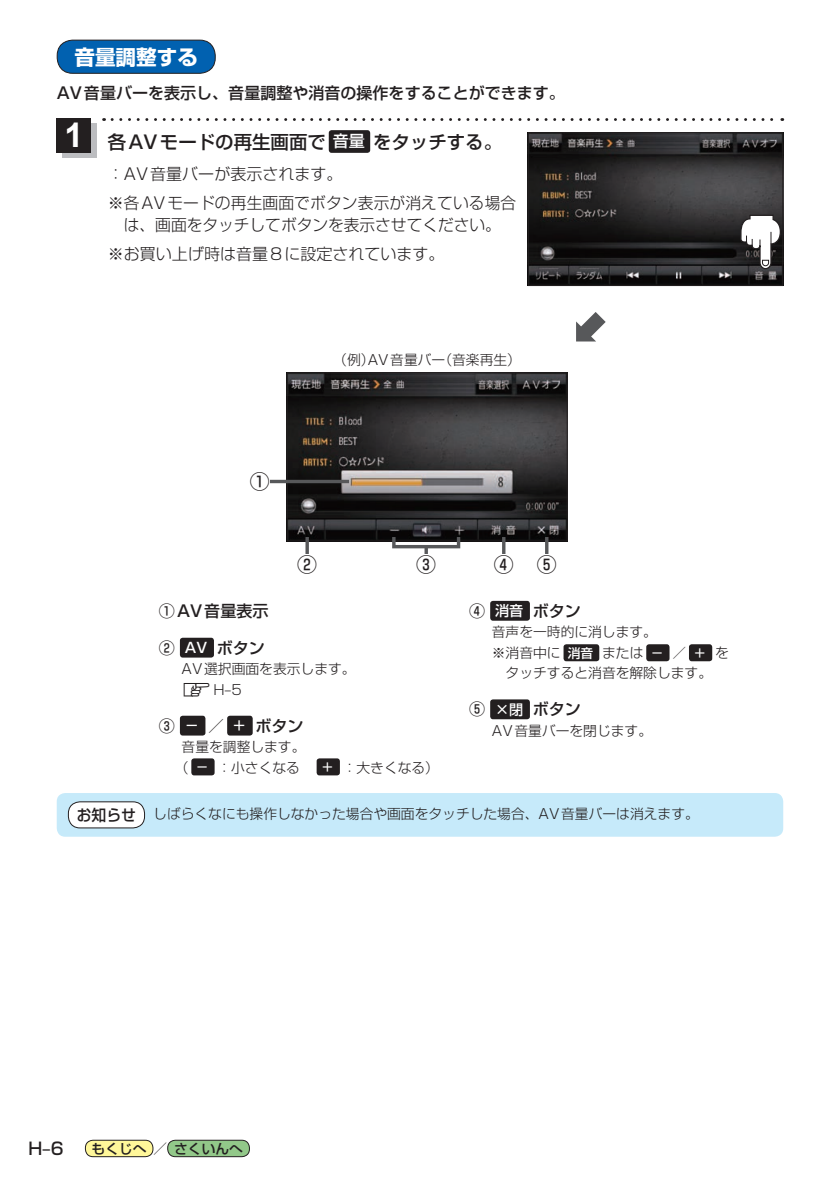
<style>
.page{position:relative;width:840px;height:1191px;background:#fff}
.page>*{position:absolute;margin:0;border:0;box-sizing:border-box;transform-origin:0 0}
.t1{font:700 34px "Arial";color:#fff}
.t2{font:700 20.6px "Shin Go Pro";color:#fff}
.t3{font:500 19.8px "Shin Go Pro";color:#231f20}
.t4{font:500 18.4px "Shin Go Pro";color:#231f20}
.t5{font:500 17px "Shin Go Pro";color:#231f20}
.t6{font:300 16px/28.4px "Shin Go Pro";color:#231f20}
.t7{font:500 16px "Shin Go Pro";color:#231f20}
.t8{font:300 13.8px/20.6px "Shin Go Pro";color:#231f20}
.t9{font:500 13.8px "Shin Go Pro";color:#231f20}
.s1{font-size:16px;color:#fff}
.s2{font-size:14.2px;color:#fff}
.s3{font-family:"MC1";font-weight:400;font-size:13.4px}
.s4{font-weight:300}
.s5{font-weight:500;font-size:12.8px;color:#fff}
.s6{font-weight:500;font-size:15.6px}
.s7{font-size:14.2px}
</style>
<div class="page">
<div style="left:85px;top:1140px;width:68px;height:16px;background:#fff79a;border-radius:8px"></div>
<div style="left:85px;top:1140px;width:68px;height:17px;border:1px solid #231f20;border-radius:8px"></div>
<div style="left:168px;top:1140px;width:81px;height:16px;background:#92c889;border-radius:8px"></div>
<div style="left:167px;top:1140px;width:82px;height:17px;border:1px solid #231f20;border-radius:8px"></div>
<div style="left:328px;top:130px;width:42px;height:23px;background:#231f20;border-radius:3px"></div>
<svg style="left:112px;top:118px;width:670px;height:3px"></svg>
<div style="left:62px;top:124px;width:34px;height:34px;background:#bcbdc0"></div>
<div style="left:57px;top:118px;width:34px;height:34px;background:#231f20"></div>
<img style="left:529px;top:134px;width:251px;height:150px">
<div style="left:527px;top:132px;width:255px;height:154px;border:1px solid #231f20"></div>
<svg style="left:739px;top:214px;width:42px;height:56px"></svg>
<div style="left:57px;top:40px;width:158px;height:33px;background:#0161b0;border-radius:16px"></div>
<div style="left:57px;top:40px;width:158px;height:34px;border:1px solid #231f20;border-radius:16px"></div>
<div style="left:57px;top:793px;width:725px;height:43px;background:#c6eafa;border-radius:9px"></div>
<div style="left:68px;top:802px;width:76px;height:26px;background:#fff;border-radius:12px"></div>
<div style="left:68px;top:801px;width:77px;height:27px;border:1px solid #231f20;border-radius:12px"></div>
<img style="left:288px;top:374px;width:277px;height:165px">
<div style="left:286px;top:372px;width:281px;height:169px;border:1px solid #231f20"></div>
<svg style="left:424px;top:548px;width:3px;height:6px"></svg>
<div style="left:392px;top:535px;width:68px;height:13px;border:3px solid #57585a"></div>
<svg style="left:544px;top:537px;width:4px;height:17px"></svg>
<hr style="left:502px;top:537px;width:3px;height:17px;background:#57585a">
<svg style="left:305px;top:537px;width:4px;height:17px"></svg>
<hr style="left:270px;top:480px;width:79px;height:3px;background:#57585a">
<div style="left:180px;top:638px;width:34px;height:19px;background:#231f20;border-radius:3px"></div>
<div style="left:180px;top:715px;width:25px;height:20px;background:#231f20;border-radius:3px"></div>
<div style="left:227px;top:715px;width:25px;height:20px;background:#231f20;border-radius:3px"></div>
<div style="left:191px;top:758px;width:23px;height:17px;background:#231f20;border-radius:3px"></div>
<div style="left:316px;top:758px;width:24px;height:17px;background:#231f20;border-radius:3px"></div>
<div style="left:490px;top:601px;width:39px;height:19px;background:#231f20;border-radius:3px"></div>
<div style="left:563px;top:644px;width:36px;height:17px;background:#231f20;border-radius:3px"></div>
<div style="left:646px;top:644px;width:23px;height:17px;background:#231f20;border-radius:3px"></div>
<div style="left:688px;top:644px;width:23px;height:17px;background:#231f20;border-radius:3px"></div>
<div style="left:490px;top:699px;width:39px;height:20px;background:#231f20;border-radius:3px"></div>
<svg style="left:576px;top:312px;width:29px;height:29px"></svg>
<h2 class="t2" style="left:74px;top:40px;width:125px">音量調整する</h2>
<p class="t7" style="left:57px;top:80px;width:509px">AV音量バーを表示し、音量調整や消音の操作をすることができます。</p>
<h3 class="t4" style="left:108px;top:126px;width:395px">各AVモードの再生画面で<span class="s1">音量</span>をタッチする。</h3>
<p class="t6" style="left:108px;top:158px;width:410px">：AV音量バーが表示されます。<br>※各AVモードの再生画面でボタン表示が消えている場合</p>
<p class="t6" style="left:108px;top:209px;width:394px;text-indent:16px">は、画面をタッチしてボタンを表示させてください。※お買い上げ時は音量8に設定されています。</p>
<h1 class="t1" style="left:64px;top:113px;width:20px">1</h1>
<p class="t8" style="left:333px;top:347px;width:189px">（例）AV音量バー（音楽再生）</p>
<h3 class="t3" style="left:250px;top:465px;width:21px">①</h3>
<h3 class="t3" style="left:297px;top:548px;width:21px">②</h3>
<h3 class="t3" style="left:416px;top:548px;width:21px">③</h3>
<h3 class="t3" style="left:493px;top:548px;width:64px">④ ⑤</h3>
<p class="t7" style="left:159px;top:597px;width:111px">①AV音量表示</p>
<p class="t7" style="left:159px;top:634px;width:107px">② <span class="s2">AV</span> ボタン</p>
<p class="t8" style="left:181px;top:657px;width:175px">AV選択画面を表示します。<span class="s3">z</span>H–5</p>
<p class="t7" style="left:159px;top:712px;width:146px">③<span class="s2">−</span><span class="s4">／</span><span class="s2">＋</span>ボタン</p>
<p class="t8" style="left:175px;top:735px;width:266px;text-indent:7px">音量を調整します。<br>（ <span class="s5">−</span> ：小さくなる　<span class="s5">＋</span> ：大きくなる）</p>
<p class="t7" style="left:469px;top:597px;width:113px">④ <span class="s2">消音</span> ボタン</p>
<p class="t8" style="left:491px;top:620px;width:166px">音声を一時的に消します。</p>
<p class="t8" style="left:491px;top:640px;width:238px">※消音中に<span class="s5">消音</span> または <span class="s5">−</span> ／<span class="s5">＋</span> を</p>
<p class="t8" style="left:505px;top:661px;width:208px">タッチすると消音を解除します。</p>
<p class="t7" style="left:469px;top:696px;width:113px">⑤ <span class="s2">×閉</span> ボタン</p>
<p class="t8" style="left:491px;top:718px;width:162px">AV音量バーを閉じます。</p>
<p class="t8" style="left:77px;top:802px;width:623px"><span class="s6">お知らせ</span> しばらくなにも操作しなかった場合や画面をタッチした場合、AV音量バーは消えます。</p>
<p class="t5" style="left:28px;top:1134px;width:37px">H–6</p>
<p class="t9" style="left:92px;top:1137px;width:153px">もくじへ<span class="s7">／</span>さくいんへ</p>
</div>
